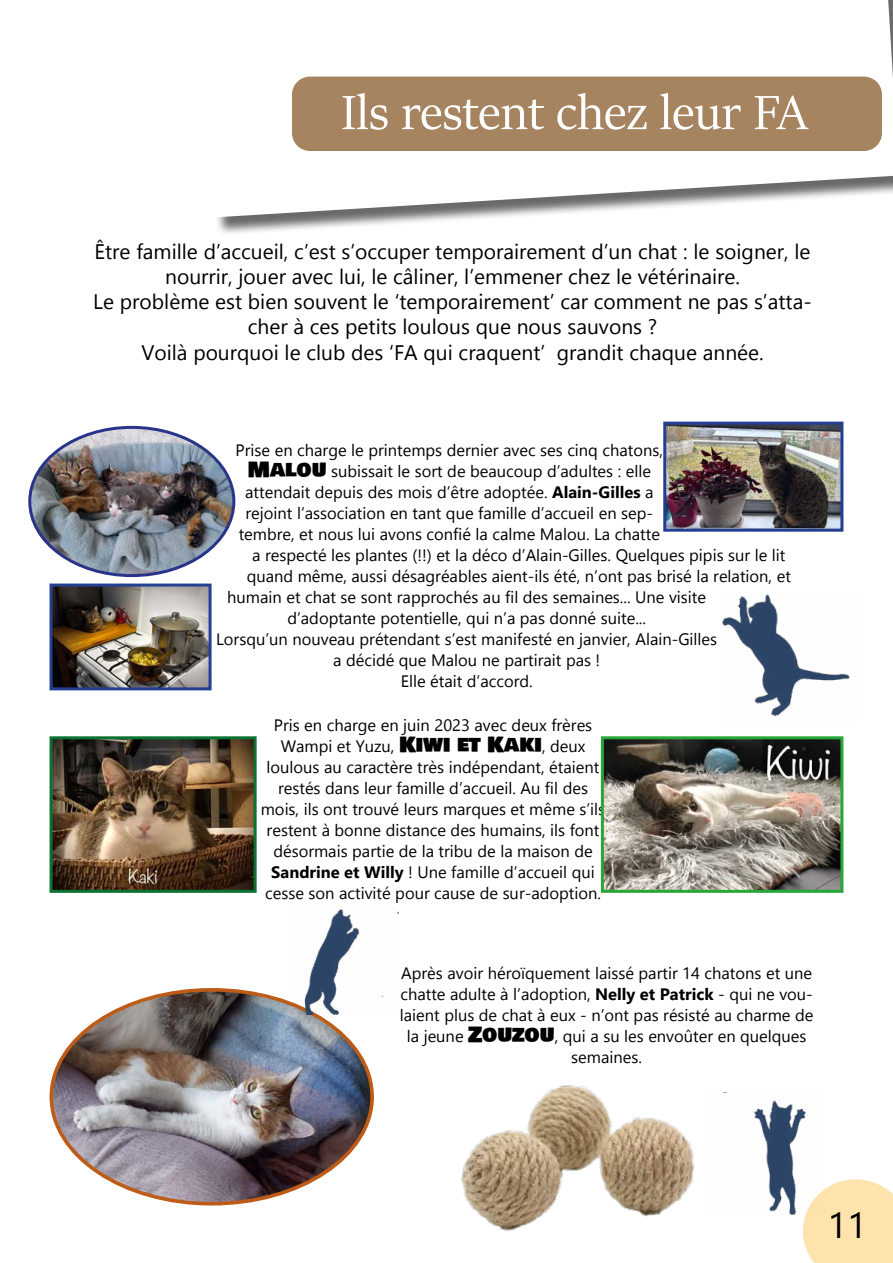
<style>
.page{position:relative;width:893px;height:1263px;background:#fff}
.page>*{position:absolute;margin:0;border:0;box-sizing:border-box;transform-origin:0 0}
.t1{font:54px "Sitka Banner";color:#fff}
.t2{font:36px "Gadugi";color:#000}
.t3{font:21px/25.2px "Gadugi";color:#000;text-align:center}
.t4{font:16.5px/21px "Gadugi";color:#000;text-align:center}
.s1{font-family:"Bowlby One SC";font-size:21px}
.s2{font-weight:700}
</style>
<div class="page">
<svg style="left:803px;top:1179px;width:90px;height:84px;background:#fee4b2"></svg>
<div style="left:203px;top:0;width:690px;height:236px;background:#000;opacity:.75"></div>
<svg style="left:203px;top:0;width:690px;height:217px"></svg>
<div style="left:292px;top:77px;width:590px;height:74px;background:#a68460;border-radius:18px"></div>
<img style="left:30px;top:427px;width:204px;height:149px">
<img style="left:54px;top:740px;width:199px;height:149px">
<div style="left:50px;top:736px;width:207px;height:157px;border:3px solid #0b7232"></div>
<img style="left:605px;top:740px;width:234px;height:149px">
<div style="left:601px;top:736px;width:242px;height:157px;border:3px solid #27a737"></div>
<img style="left:51px;top:990px;width:321px;height:214px">
<img style="left:461px;top:1085px;width:233px;height:146px">
<img style="left:290px;top:909px;width:109px;height:106px">
<img style="left:754px;top:1100px;width:67px;height:114px">
<img style="left:722px;top:594px;width:128px;height:123px">
<img style="left:667px;top:426px;width:172px;height:102px">
<div style="left:663px;top:422px;width:180px;height:110px;border:3px solid #223d91"></div>
<img style="left:54px;top:587px;width:154px;height:99px">
<div style="left:50px;top:583px;width:162px;height:107px;border:3px solid #234093"></div>
<h1 class="t1" style="left:341px;top:75px;width:467px">Ils restent chez leur FA</h1>
<p class="t3" style="left:93px;top:239px;width:720px">Être famille d’accueil, c’est s’occuper temporairement d’un chat : le soigner, le nourrir, jouer avec lui, le câliner, l’emmener chez le vétérinaire.<br>Le problème est bien souvent le ‘temporairement’ car comment ne pas s’atta&shy;cher à ces petits loulous que nous sauvons ?<br>Voilà pourquoi le club des ‘FA qui craquent’ grandit chaque année.</p>
<p class="t4" style="left:236px;top:440px;width:429px">Prise en charge le printemps dernier avec ses cinq chatons,</p>
<p class="t4" style="left:248px;top:461px;width:405px"><span class="s1">Malou</span> subissait le sort de beaucoup d’adultes : elle</p>
<p class="t4" style="left:245px;top:482px;width:410px">attendait depuis des mois d’être adoptée. <span class="s2">Alain-Gilles</span> a</p>
<p class="t4" style="left:246px;top:503px;width:409px">rejoint l’association en tant que famille d’accueil en sep-</p>
<p class="t4" style="left:239px;top:524px;width:423px">tembre, et nous lui avons confié la calme Malou. La chatte</p>
<p class="t4" style="left:252px;top:545px;width:535px">a respecté les plantes (!!) et la déco d’Alain-Gilles. Quelques pipis sur le lit</p>
<p class="t4" style="left:247px;top:566px;width:546px">quand même, aussi désagréables aient-ils été, n’ont pas brisé la relation, et</p>
<p class="t4" style="left:227px;top:587px;width:480px">humain et chat se sont rapprochés au fil des semaines... Une visite</p>
<p class="t4" style="left:287px;top:608px;width:360px">d’adoptante potentielle, qui n’a pas donné suite...</p>
<p class="t4" style="left:216px;top:629px;width:503px">Lorsqu’un nouveau prétendant s’est manifesté en janvier, Alain-Gilles</p>
<p class="t4" style="left:333px;top:650px;width:269px">a décidé que Malou ne partirait pas !</p>
<p class="t4" style="left:401px;top:671px;width:134px">Elle était d’accord.</p>
<p class="t4" style="left:261px;top:715px;width:346px">Pris en charge en juin 2023 avec deux frères Wampi et Yuzu, <span class="s1">Kiwi et Kaki</span>, deux loulous au caractère très indépendant, étaient restés dans leur famille d’accueil. Au fil des mois, ils ont trouvé leurs marques et même s’ils restent à bonne distance des humains, ils font désormais partie de la tribu de la maison de <span class="s2">Sandrine et Willy</span> ! Une famille d’accueil qui cesse son activité pour cause de sur-adoption.</p>
<p class="t4" style="left:400px;top:963px;width:415px">Après avoir héroïquement laissé partir 14 chatons et une chatte adulte à l’adoption, <span class="s2">Nelly et Patrick</span> - qui ne vou&shy;laient plus de chat à eux - n’ont pas résisté au charme de la jeune <span class="s1">Zouzou</span>, qui a su les envoûter en quelques semaines.</p>
<h2 class="t2" style="left:828px;top:1204px;width:40px">11</h2>
</div>
